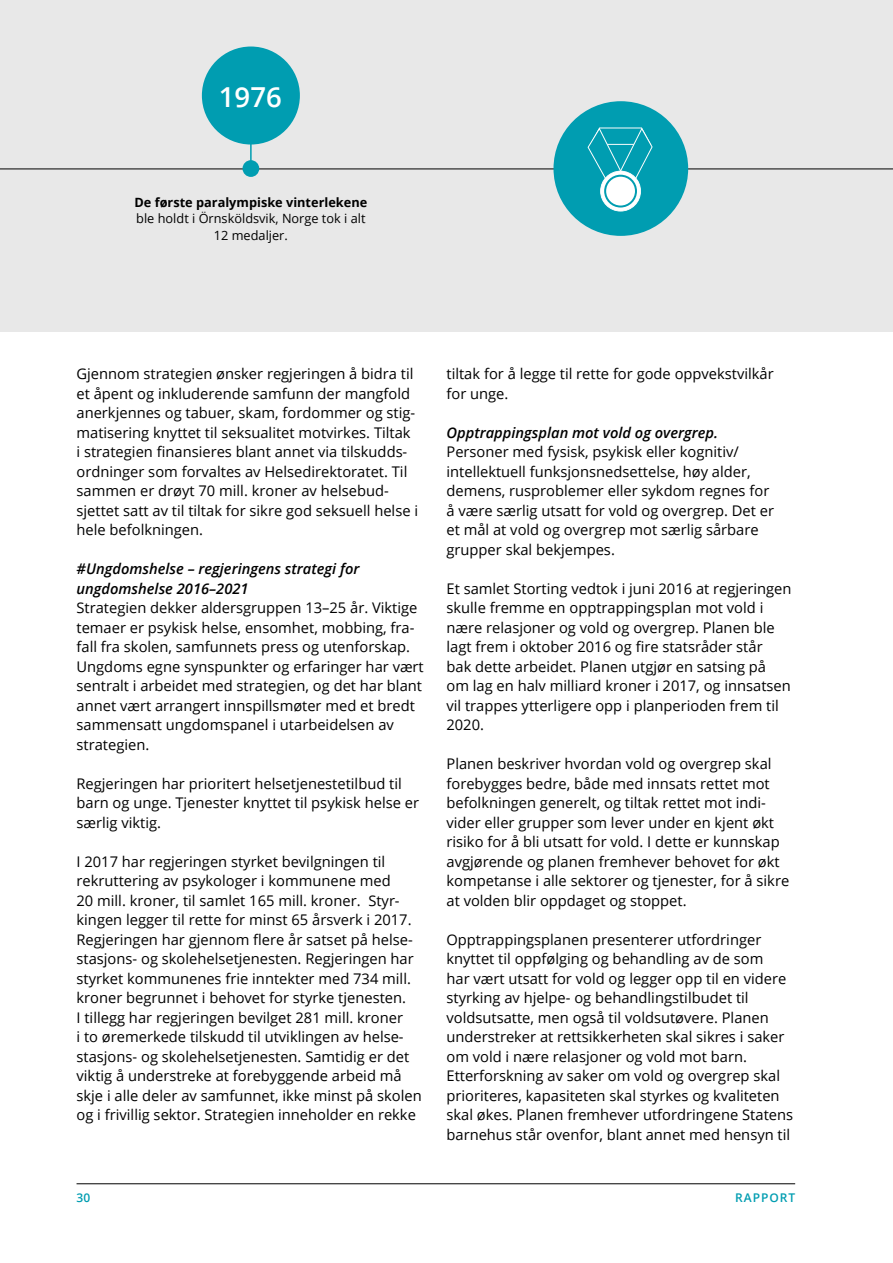
<style>
.page{position:relative;width:893px;height:1263px;background:#fff}
.page>*{position:absolute;margin:0;border:0;box-sizing:border-box;transform-origin:0 0}
.t1{font:600 27.6px "Open Sans";color:#fff}
.brød{font:14.7px/19.5px "Open Sans";color:#000}
.H4_ser_ut_som_H5{font:italic 600 14.7px/19.5px "Open Sans";color:#000}
.t2{font:12.75px/16.5px "Open Sans";color:#000;text-align:center}
.t3{font:700 12.75px "Open Sans";color:#000}
.t4{font:600 12px "Open Sans";letter-spacing:.08em;color:#009db1}
</style>
<div class="page">
<div style="left:0;top:0;width:893px;height:332px;background:#e8e8e8"></div>
<hr style="left:0;top:169px;width:893px;height:1px;background:#000">
<hr style="left:77px;top:1183px;width:718px;height:1px;background:#000">
<div style="left:202px;top:47px;width:98px;height:98px;background:#009db1;border-radius:50%"></div>
<div style="left:243px;top:160px;width:16px;height:17px;background:#009db1;border-radius:50%"></div>
<hr style="left:250px;top:87px;width:2px;height:79px;background:#009db1">
<div style="left:553px;top:101px;width:135px;height:135px;background:#009db1;border-radius:50%"></div>
<svg style="left:588px;top:127px;width:65px;height:84px"></svg>
<h1 class="t1" style="left:219px;top:78px;width:64px">1976</h1>
<p class="t3" style="left:134px;top:193px;width:234px">De første paralympiske vinterlekene</p>
<p class="t2" style="left:136px;top:210px;width:231px">ble holdt i Örnsköldsvik, Norge tok i alt<br>12 medaljer.</p>
<p class="brød" style="left:77px;top:364px;width:343px">Gjennom strategien ønsker regjeringen å bidra til et åpent og inkluderende samfunn der mangfold anerkjennes og tabuer, skam, fordommer og stig&shy;matisering knyttet til seksualitet motvirkes. Tiltak<br>i strategien finansieres blant annet via tilskudds&shy;ordninger som forvaltes av Helsedirektoratet. Til sammen er drøyt 70 mill. kroner av helsebud&shy;sjettet satt av til tiltak for sikre god seksuell helse i hele befolkningen.</p>
<h4 class="H4_ser_ut_som_H5" style="left:77px;top:559px;width:284px">#Ungdomshelse – regjeringens strategi for ungdomshelse 2016–2021</h4>
<p class="brød" style="left:77px;top:598px;width:349px">Strategien dekker aldersgruppen 13–25 år. Viktige temaer er psykisk helse, ensomhet, mobbing, fra&shy;fall fra skolen, samfunnets press og utenforskap.<br>Ungdoms egne synspunkter og erfaringer har vært sentralt i arbeidet med strategien, og det har blant annet vært arrangert innspillsmøter med et bredt sammensatt ungdomspanel i utarbeidelsen av strategien.</p>
<p class="brød" style="left:77px;top:773px;width:344px">Regjeringen har prioritert helsetjenestetilbud til barn og unge. Tjenester knyttet til psykisk helse er særlig viktig.</p>
<p class="brød" style="left:77px;top:851px;width:347px">I 2017 har regjeringen styrket bevilgningen til rekruttering av psykologer i kommunene med<br>20 mill. kroner, til samlet 165 mill. kroner. Styr&shy;kingen legger til rette for minst 65 årsverk i 2017.<br>Regjeringen har gjennom flere år satset på helse&shy;stasjons- og skolehelsetjenesten. Regjeringen har styrket kommunenes frie inntekter med 734 mill. kroner begrunnet i behovet for styrke tjenesten.<br>I tillegg har regjeringen bevilget 281 mill. kroner<br>i to øremerkede tilskudd til utviklingen av helse&shy;stasjons- og skolehelsetjenesten. Samtidig er det viktig å understreke at forebyggende arbeid må skje i alle deler av samfunnet, ikke minst på skolen og i frivillig sektor. Strategien inneholder en rekke</p>
<p class="brød" style="left:446px;top:364px;width:329px">tiltak for å legge til rette for gode oppvekstvilkår for unge.</p>
<h5 class="H4_ser_ut_som_H5" style="left:446px;top:422px;width:273px">Opptrappingsplan mot vold og overgrep.</h5>
<p class="brød" style="left:446px;top:442px;width:329px">Personer med fysisk, psykisk eller kognitiv/ intellektuell funksjonsnedsettelse, høy alder, demens, rusproblemer eller sykdom regnes for å være særlig utsatt for vold og overgrep. Det er et mål at vold og overgrep mot særlig sårbare grupper skal bekjempes.</p>
<p class="brød" style="left:446px;top:578px;width:347px">Et samlet Storting vedtok i juni 2016 at regjeringen skulle fremme en opptrappingsplan mot vold i nære relasjoner og vold og overgrep. Planen ble lagt frem i oktober 2016 og fire statsråder står<br>bak dette arbeidet. Planen utgjør en satsing på om lag en halv milliard kroner i 2017, og innsatsen vil trappes ytterligere opp i planperioden frem til 2020.</p>
<p class="brød" style="left:446px;top:754px;width:344px">Planen beskriver hvordan vold og overgrep skal forebygges bedre, både med innsats rettet mot befolkningen generelt, og tiltak rettet mot indi&shy;vider eller grupper som lever under en kjent økt risiko for å bli utsatt for vold. I dette er kunnskap avgjørende og planen fremhever behovet for økt kompetanse i alle sektorer og tjenester, for å sikre at volden blir oppdaget og stoppet.</p>
<p class="brød" style="left:446px;top:929px;width:348px">Opptrappingsplanen presenterer utfordringer knyttet til oppfølging og behandling av de som<br>har vært utsatt for vold og legger opp til en videre styrking av hjelpe- og behandlingstilbudet til voldsutsatte, men også til voldsutøvere. Planen understreker at rettsikkerheten skal sikres i saker om vold i nære relasjoner og vold mot barn.<br>Etterforskning av saker om vold og overgrep skal prioriteres, kapasiteten skal styrkes og kvaliteten skal økes. Planen fremhever utfordringene Statens barnehus står ovenfor, blant annet med hensyn til</p>
<p class="t4" style="left:77px;top:1190px;width:15px">30</p>
<p class="t4" style="left:735px;top:1190px;width:62px">RAPPORT</p>
</div>
